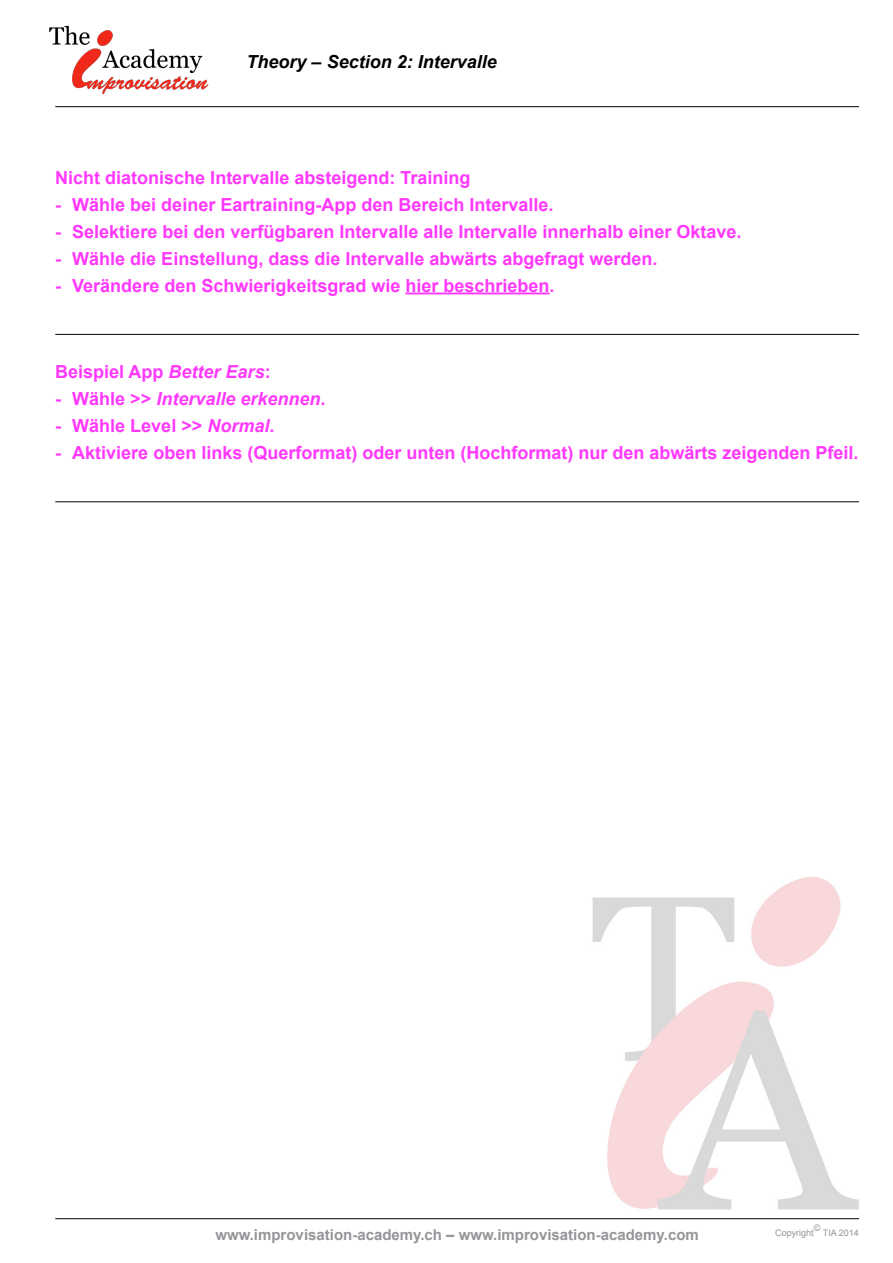
<style>
.page{position:relative;width:893px;height:1263px;background:#fff}
.page>*{position:absolute;margin:0;border:0;box-sizing:border-box;transform-origin:0 0}
.t1{font:700 18px "Arial";color:#ff38fc}
.t2{font:italic 700 18px "Arial";color:#ff38fc}
.t3{font:italic 700 18px "Arial";color:#000}
.t4{font:700 15px "Arial";color:#939598}
.t5{font:9px "Arial";color:#939598}
.s1{font-style:italic}
.s2{font-style:normal}
</style>
<div class="page">
<img style="left:591px;top:877px;width:268px;height:343px">
<img style="left:49px;top:25px;width:173px;height:83px">
<hr style="left:55px;top:106px;width:804px;height:1px;background:#000">
<hr style="left:55px;top:1218px;width:804px;height:1px;background:#000">
<hr style="left:405px;top:292px;width:144px;height:2px;background:#ff38fc">
<hr style="left:55px;top:334px;width:804px;height:1px;background:#000">
<hr style="left:55px;top:501px;width:804px;height:1px;background:#000">
<p class="t3" style="left:247px;top:50px;width:252px">Theory – Section 2: Intervalle</p>
<p class="t1" style="left:55px;top:165px;width:417px">Nicht diatonische Intervalle absteigend: Training</p>
<p class="t1" style="left:55px;top:192px;width:500px">- Wähle bei deiner Eartraining-App den Bereich Intervalle.</p>
<p class="t1" style="left:55px;top:219px;width:688px">- Selektiere bei den verfügbaren Intervalle alle Intervalle innerhalb einer Oktave.</p>
<p class="t1" style="left:55px;top:246px;width:604px">- Wähle die Einstellung, dass die Intervalle abwärts abgefragt werden.</p>
<p class="t1" style="left:55px;top:273px;width:501px">- Verändere den Schwierigkeitsgrad wie hier beschrieben.</p>
<p class="t1" style="left:55px;top:360px;width:217px">Beispiel App <span class="s1">Better Ears</span>:</p>
<p class="t2" style="left:55px;top:387px;width:272px"><span class="s2">- Wähle &gt;&gt;</span> Intervalle erkennen<span class="s2">.</span></p>
<p class="t1" style="left:55px;top:414px;width:221px">- Wähle Level &gt;&gt; <span class="s1">Normal</span>.</p>
<p class="t1" style="left:55px;top:441px;width:805px">- Aktiviere oben links (Querformat) oder unten (Hochformat) nur den abwärts zeigenden Pfeil.</p>
<p class="t4" style="left:215px;top:1225px;width:485px">www.improvisation-academy.ch – www.improvisation-academy.com</p>
<p class="t5" style="left:814px;top:1222px;width:8px">©</p>
<p class="t5" style="left:775px;top:1226px;width:40px">Copyright</p>
<p class="t5" style="left:823px;top:1226px;width:38px">TIA 2014</p>
</div>
